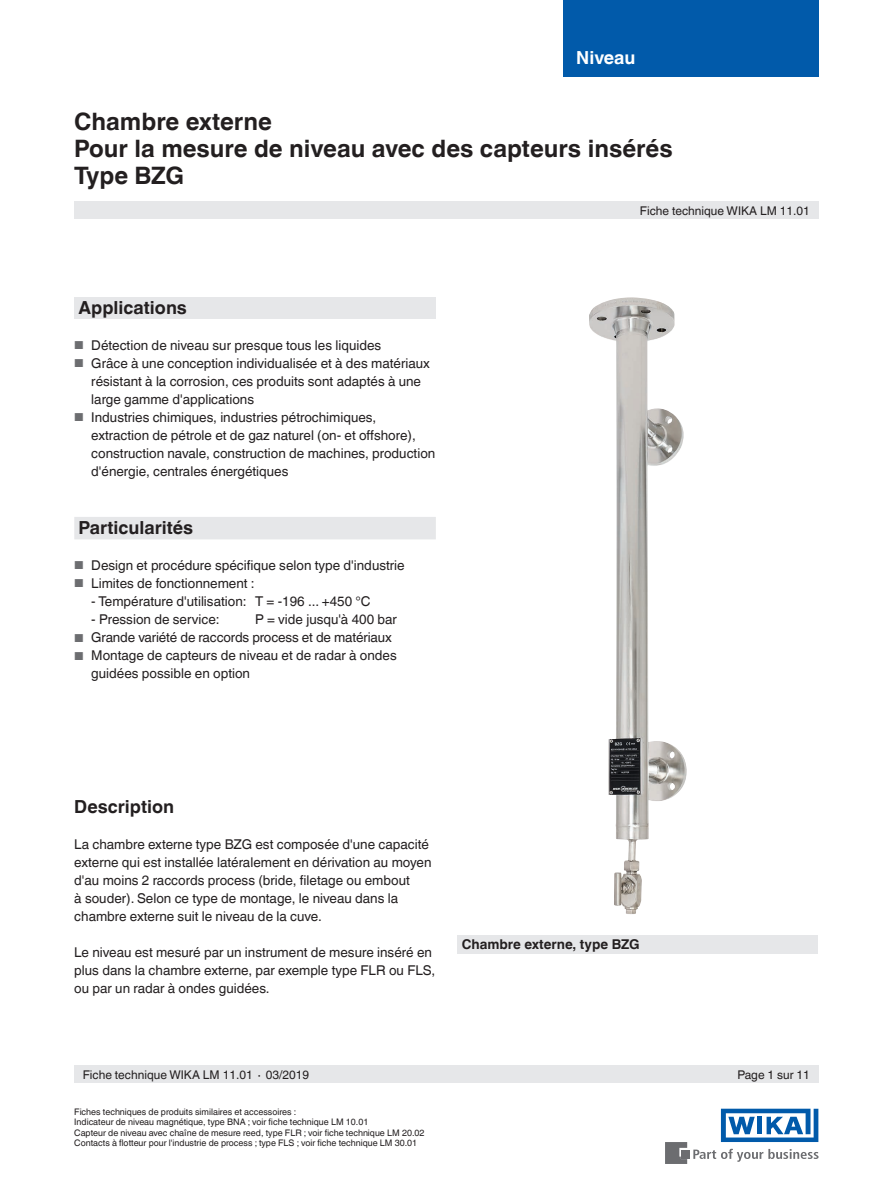
<style>
.page{position:relative;width:893px;height:1188px;background:#fff}
.page>*{position:absolute;margin:0;border:0;box-sizing:border-box;transform-origin:0 0}
.t1{font:700 24px/27px "Helvetica World";color:#231f20}
.t2{font:700 18px "Helvetica World";color:#231f20}
.t3{font:700 18px "Helvetica World";color:#fff}
.t4{font:13.5px/18px "Helvetica World";color:#231f20}
.t5{font:700 13.5px "Helvetica World";color:#231f20}
.t6{font:12px "Helvetica World";color:#231f20}
.t7{font:9px/10.5px "Helvetica World";color:#231f20}
.s1{font-size:11.55px;color:#6c6d70}
</style>
<div class="page">
<div style="left:74px;top:297px;width:362px;height:22px;background:#e6e7e9"></div>
<div style="left:74px;top:202px;width:745px;height:17px;background:#e6e7e9"></div>
<div style="left:74px;top:1066px;width:745px;height:17px;background:#e6e7e9"></div>
<svg style="left:693px;top:1149px;width:126px;height:13px"></svg>
<div style="left:682px;top:1150px;width:8px;height:8px;background:#6c6d70"></div>
<svg style="left:665px;top:1142px;width:22px;height:22px"></svg>
<svg style="left:721px;top:1109px;width:97px;height:33px"></svg>
<div style="left:563px;top:0;width:256px;height:77px;background:#015aaa"></div>
<img style="left:589px;top:297px;width:98px;height:617px">
<div style="left:457px;top:935px;width:361px;height:19px;background:#e6e7e9"></div>
<div style="left:74px;top:517px;width:362px;height:22px;background:#e6e7e9"></div>
<h2 class="t3" style="left:576px;top:47px;width:61px">Niveau</h2>
<h1 class="t1" style="left:74px;top:108px;width:600px">Chambre externe<br>Pour la mesure de niveau avec des capteurs insérés<br>Type BZG</h1>
<h2 class="t2" style="left:79px;top:297px;width:110px">Applications</h2>
<p class="t4" style="left:74px;top:336px;width:308px"><span class="s1">■</span> Détection de niveau sur presque tous les liquides</p>
<p class="t4" style="left:91px;top:354px;width:340px;text-indent:-17px"><span class="s1">■</span> Grâce à une conception individualisée et à des matériaux résistant à la corrosion, ces produits sont adaptés à une large gamme d'applications</p>
<p class="t4" style="left:91px;top:408px;width:346px;text-indent:-17px"><span class="s1">■</span> Industries chimiques, industries pétrochimiques, extraction de pétrole et de gaz naturel (on- et offshore), construction navale, construction de machines, production d'énergie, centrales énergétiques</p>
<h2 class="t2" style="left:79px;top:517px;width:116px">Particularités</h2>
<p class="t4" style="left:74px;top:556px;width:332px"><span class="s1">■</span> Design et procédure spécifique selon type d'industrie</p>
<p class="t4" style="left:74px;top:574px;width:182px"><span class="s1">■</span> Limites de fonctionnement :</p>
<p class="t4" style="left:91px;top:592px;width:281px">- Température d'utilisation: T = -196 ... +450 °C</p>
<p class="t4" style="left:91px;top:610px;width:130px">- Pression de service:</p>
<p class="t4" style="left:255px;top:610px;width:143px">P = vide jusqu'à 400 bar</p>
<p class="t4" style="left:74px;top:629px;width:319px"><span class="s1">■</span> Grande variété de raccords process et de matériaux</p>
<p class="t4" style="left:91px;top:647px;width:307px;text-indent:-17px"><span class="s1">■</span> Montage de capteurs de niveau et de radar à ondes guidées possible en option</p>
<p class="t6" style="left:640px;top:203px;width:171px">Fiche technique WIKA LM 11.01</p>
<h2 class="t2" style="left:74px;top:796px;width:101px">Description</h2>
<p class="t4" style="left:74px;top:835px;width:359px">La chambre externe type BZG est composée d'une capacité externe qui est installée latéralement en dérivation au moyen d'au moins 2 raccords process (bride, filetage ou embout<br>à souder). Selon ce type de montage, le niveau dans la chambre externe suit le niveau de la cuve.</p>
<p class="t4" style="left:74px;top:943px;width:363px">Le niveau est mesuré par un instrument de mesure inséré en plus dans la chambre externe, par exemple type FLR ou FLS, ou par un radar à ondes guidées.</p>
<p class="t5" style="left:462px;top:937px;width:180px">Chambre externe, type BZG</p>
<p class="t6" style="left:83px;top:1068px;width:228px">Fiche technique WIKA LM 11.01 ∙ 03/2019</p>
<p class="t6" style="left:737px;top:1068px;width:74px">Page 1 sur 11</p>
<p class="t7" style="left:74px;top:1107px;width:352px">Fiches techniques de produits similaires et accessoires :<br>Indicateur de niveau magnétique, type BNA ; voir fiche technique LM 10.01<br>Capteur de niveau avec chaîne de mesure reed, type FLR ; voir fiche technique LM 20.02<br>Contacts à flotteur pour l'industrie de process ; type FLS ; voir fiche technique LM 30.01</p>
</div>
